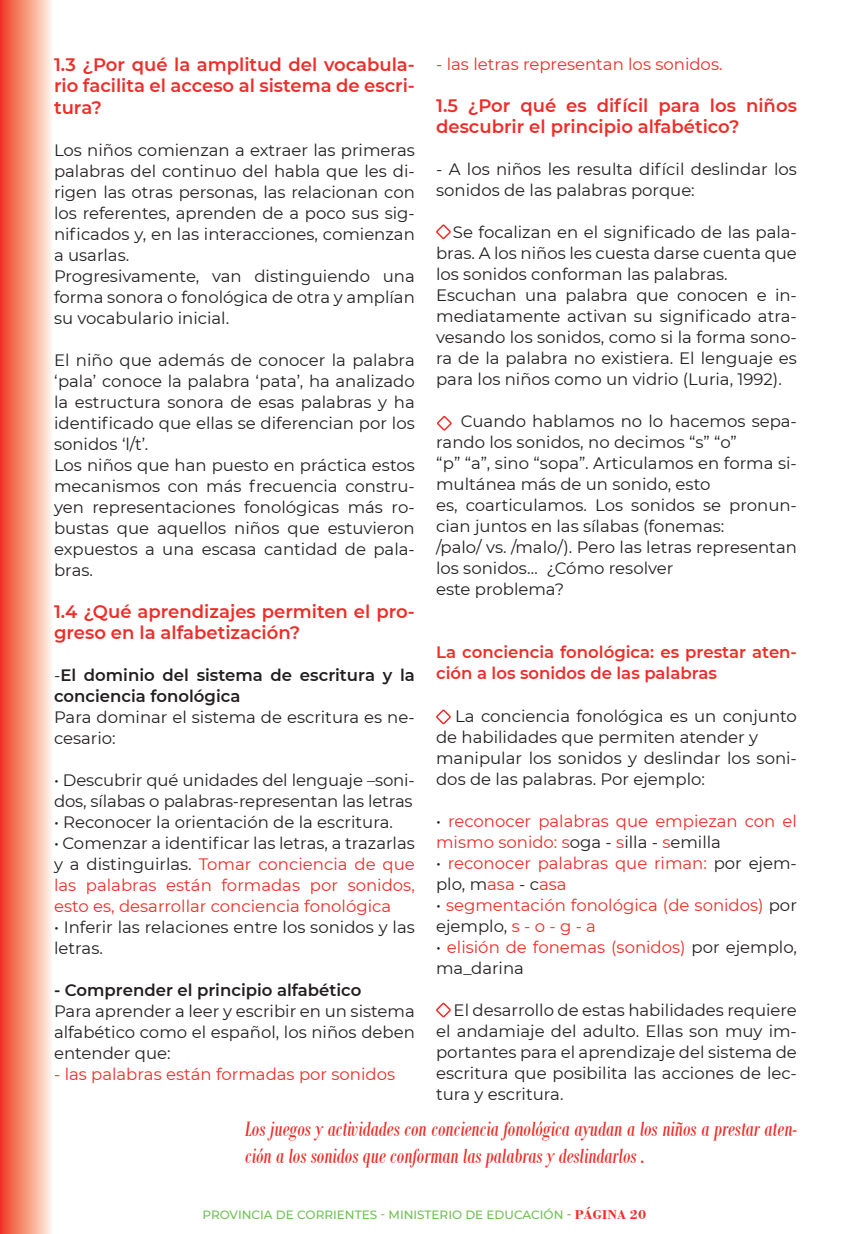
<style>
.page{position:relative;width:851px;height:1234px;background:#fff}
.page>*{position:absolute;margin:0;border:0;box-sizing:border-box;transform-origin:0 0}
.TEXTO_RESALTAR{font:italic 22.5px/27px "Bodoni MT Condensed";color:#ee2d28}
.FRASES{font:600 18px/21px "Montserrat";color:#ee2d28}
.FRASES-2{font:16.5px/21px "Montserrat";color:#231f20}
.FRASES-3{font:16.5px/21px "Montserrat";color:#ee2d28}
.FRASES-4{font:600 16.5px/21px "Montserrat";color:#231f20}
.FRASES-5{font:600 16.5px/21px "Montserrat";color:#ee2d28}
.t1{font:500 12px "Montserrat";color:#6fbf54}
.s1{font-weight:400}
.s2{color:#231f20}
.s3{color:#9b993b}
.s4{font-family:"Bodoni BT";font-weight:700;font-size:13.5px;color:#ee2d28}
</style>
<div class="page">
<div style="left:0;top:0;width:53px;height:1233px;background:linear-gradient(to right,#ee3b1c,#fff8e8)"></div>
<div style="left:436px;top:1002px;width:15px;height:15px;border:2px solid #ee2d28;border-radius:6px"></div>
<div style="left:436px;top:709px;width:15px;height:15px;border:2px solid #ee2d28;border-radius:6px"></div>
<div style="left:437px;top:416px;width:14px;height:14px;border:2px solid #ee2d28;border-radius:6px"></div>
<div style="left:436px;top:224px;width:15px;height:15px;border:2px solid #ee2d28;border-radius:6px"></div>
<p class="FRASES" style="left:54px;top:54px;width:362px;text-align:justify">1.3 ¿Por qué la amplitud del vocabula&shy;rio facilita el acceso al sistema de escri&shy;tura?</p>
<p class="FRASES-2" style="left:54px;top:138px;width:362px;text-align:justify">Los niños comienzan a extraer las primeras palabras del continuo del habla que les di&shy;rigen las otras personas, las relacionan con los referentes, aprenden de a poco sus sig&shy;nificados y, en las interacciones, comienzan a usarlas.</p>
<p class="FRASES-2" style="left:54px;top:264px;width:362px;text-align:justify">Progresivamente, van distinguiendo una forma sonora o fonológica de otra y amplían su vocabulario inicial.</p>
<p class="FRASES-2" style="left:54px;top:348px;width:362px;text-align:justify">El niño que además de conocer la palabra ‘pala’ conoce la palabra ‘pata’, ha analizado la estructura sonora de esas palabras y ha identificado que ellas se diferencian por los sonidos ‘l/t’.</p>
<p class="FRASES-2" style="left:54px;top:453px;width:362px;text-align:justify">Los niños que han puesto en práctica estos mecanismos con más frecuencia constru&shy;yen representaciones fonológicas más ro&shy;bustas que aquellos niños que estuvieron expuestos a una escasa cantidad de pala&shy;bras.</p>
<p class="FRASES" style="left:54px;top:600px;width:362px">1.4 ¿Qué aprendizajes permiten el pro&shy;greso en la alfabetización?</p>
<p class="FRASES-4" style="left:54px;top:663px;width:362px"><span class="s1">-</span>El dominio del sistema de escritura y la conciencia fonológica</p>
<p class="FRASES-2" style="left:54px;top:705px;width:362px">Para dominar el sistema de escritura es ne&shy;cesario:</p>
<p class="FRASES-2" style="left:54px;top:768px;width:362px">• Descubrir qué unidades del lenguaje –soni&shy;dos, sílabas o palabras-representan las letras</p>
<p class="FRASES-2" style="left:54px;top:810px;width:340px">• Reconocer la orientación de la escritura.</p>
<p class="FRASES-3" style="left:54px;top:831px;width:362px;text-align:justify"><span class="s2">• Comenzar a identificar las letras, a trazarlas y a distinguirlas.</span> Tomar conciencia de que las palabras están formadas por sonidos, esto es, desarrollar conciencia fonológica</p>
<p class="FRASES-2" style="left:54px;top:915px;width:362px">• Inferir las relaciones entre los sonidos y las letras.</p>
<p class="FRASES-4" style="left:54px;top:978px;width:309px">- Comprender el principio alfabético</p>
<p class="FRASES-2" style="left:54px;top:999px;width:362px;text-align:justify">Para aprender a leer y escribir en un sistema alfabético como el español, los niños deben entender que:</p>
<p class="FRASES-3" style="left:54px;top:1062px;width:342px">- las palabras están formadas por sonidos</p>
<p class="FRASES-3" style="left:436px;top:53px;width:288px">- las letras representan los sonidos.</p>
<p class="FRASES" style="left:436px;top:94px;width:362px">1.5 ¿Por qué es difícil para los niños descubrir el principio alfabético?</p>
<p class="FRASES-2" style="left:436px;top:158px;width:362px">- A los niños les resulta difícil deslindar los sonidos de las palabras porque:</p>
<p class="FRASES-2" style="left:436px;top:221px;width:362px;text-align:justify;text-indent:17px">Se focalizan en el significado de las pala&shy;bras. A los niños les cuesta darse cuenta que los sonidos conforman las palabras.</p>
<p class="FRASES-2" style="left:436px;top:284px;width:362px;text-align:justify">Escuchan una palabra que conocen e in&shy;mediatamente activan su significado atra&shy;vesando los sonidos, como si la forma sono&shy;ra de la palabra no existiera. El lenguaje es para los niños como un vidrio (Luria, 1992).</p>
<p class="FRASES-2" style="left:436px;top:410px;width:362px;text-indent:25px">Cuando hablamos no lo hacemos sepa&shy;rando los sonidos, no decimos “s” “o”</p>
<p class="FRASES-2" style="left:436px;top:452px;width:362px">“p” “a”, sino “sopa”. Articulamos en forma si&shy;multánea más de un sonido, esto</p>
<p class="FRASES-2" style="left:436px;top:494px;width:362px">es, coarticulamos. Los sonidos se pronun&shy;cian juntos en las sílabas (fonemas:</p>
<p class="FRASES-2" style="left:436px;top:536px;width:362px">/palo/ vs. /malo/). Pero las letras representan los sonidos… ¿Cómo resolver</p>
<p class="FRASES-2" style="left:436px;top:578px;width:130px">este problema?</p>
<p class="FRASES-5" style="left:436px;top:641px;width:362px">La conciencia fonológica: es prestar aten&shy;ción a los sonidos de las palabras</p>
<p class="FRASES-2" style="left:436px;top:704px;width:362px;text-indent:19px">La conciencia fonológica es un conjunto de habilidades que permiten atender y</p>
<p class="FRASES-2" style="left:436px;top:746px;width:362px">manipular los sonidos y deslindar los soni&shy;dos de las palabras. Por ejemplo:</p>
<p class="FRASES-3" style="left:436px;top:809px;width:362px"><span class="s2">•</span> reconocer palabras que empiezan con el mismo sonido: s<span class="s2">oga -</span> s<span class="s2">illa -</span> s<span class="s2">emilla</span></p>
<p class="FRASES-3" style="left:436px;top:851px;width:362px"><span class="s2">•</span> reconocer palabras que riman: <span class="s2">por ejem&shy;plo, m</span>asa <span class="s2">- c</span>asa</p>
<p class="FRASES-3" style="left:436px;top:893px;width:362px"><span class="s2">•</span> segmentación fonológica (de sonidos) <span class="s2">por ejemplo,</span> s - o - g - a</p>
<p class="FRASES-3" style="left:436px;top:935px;width:362px"><span class="s2">•</span> elisión de fonemas (sonidos) <span class="s2">por ejemplo, ma_darina</span></p>
<p class="FRASES-2" style="left:436px;top:998px;width:362px;text-align:justify;text-indent:17px">El desarrollo de estas habilidades requiere el andamiaje del adulto. Ellas son muy im&shy;portantes para el aprendizaje del sistema de escritura que posibilita las acciones de lec&shy;tura y escritura.</p>
<p class="TEXTO_RESALTAR" style="left:245px;top:1114px;width:553px">Los juegos y actividades con conciencia fonológica ayudan a los niños a prestar aten&shy;ción a los sonidos que conforman las palabras y deslindarlos .</p>
<p class="t1" style="left:202px;top:1205px;width:445px">PROVINCIA DE CORRIENTES - MINISTERIO DE EDUCACIÓN <span class="s3">-</span> <span class="s4">PÁGINA 20</span></p>
</div>
